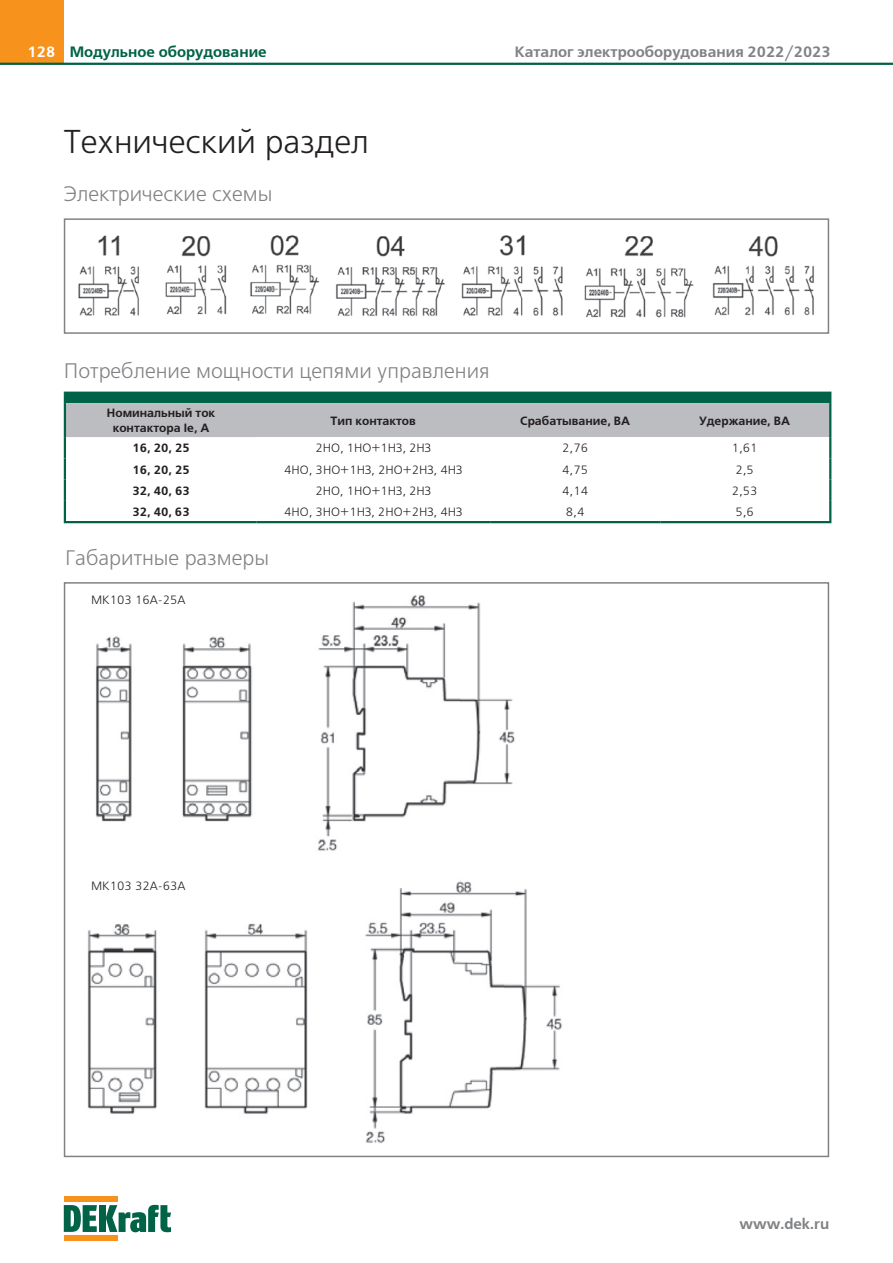
<style>
.page{position:relative;width:893px;height:1263px;background:#fff}
.page>*{position:absolute;margin:0;border:0;box-sizing:border-box;transform-origin:0 0}
.t1{font:33px "Free Set C";color:#231f20}
.t2{font:21px "Free Set C";color:#808285}
.t3{font:700 15px "Free Set C";color:#808285}
.t4{font:700 15px "Free Set C";color:#006246}
.t5{font:12px "Free Set C";color:#231f20}
.t6{font:700 12px/14.4px "Free Set C";color:#231f20;text-align:center}
.s1{color:#fff}
</style>
<div class="page">
<div style="left:0;top:0;width:64px;height:64px;background:#f7931d"></div>
<hr style="left:0;top:63px;width:893px;height:2px;background:#006246">
<div style="left:64px;top:1235px;width:53px;height:6px;background:#f7931d"></div>
<div style="left:64px;top:1196px;width:53px;height:5px;background:#f7931d"></div>
<div style="left:99px;top:1205px;width:7px;height:27px;background:#006246"></div>
<svg style="left:106px;top:1205px;width:65px;height:27px"></svg>
<svg style="left:64px;top:1205px;width:33px;height:27px"></svg>
<img style="left:78px;top:235px;width:736px;height:83px">
<div style="left:64px;top:218px;width:765px;height:116px;border:2px solid #808285"></div>
<hr style="left:64px;top:392px;width:192px;height:2px;background:#006246">
<hr style="left:256px;top:392px;width:234px;height:2px;background:#006246">
<hr style="left:490px;top:392px;width:170px;height:2px;background:#006246">
<hr style="left:660px;top:392px;width:171px;height:2px;background:#006246">
<svg style="left:64px;top:394px;width:767px;height:43px;background:#94a9a6"></svg>
<hr style="left:64px;top:403px;width:2px;height:34px;background:#006246">
<hr style="left:829px;top:403px;width:2px;height:34px;background:#006246">
<hr style="left:64px;top:437px;width:2px;height:21px;background:#006246">
<hr style="left:829px;top:437px;width:2px;height:21px;background:#006246">
<hr style="left:64px;top:458px;width:2px;height:22px;background:#006246">
<hr style="left:829px;top:458px;width:2px;height:22px;background:#006246">
<hr style="left:64px;top:480px;width:2px;height:21px;background:#006246">
<hr style="left:829px;top:480px;width:2px;height:21px;background:#006246">
<hr style="left:64px;top:501px;width:2px;height:20px;background:#006246">
<hr style="left:829px;top:501px;width:2px;height:20px;background:#006246">
<hr style="left:64px;top:521px;width:192px;height:2px;background:#006246">
<hr style="left:256px;top:521px;width:234px;height:2px;background:#006246">
<hr style="left:490px;top:521px;width:170px;height:2px;background:#006246">
<hr style="left:660px;top:521px;width:171px;height:2px;background:#006246">
<div style="left:64px;top:582px;width:765px;height:575px;background:#fff;border:2px solid #808285"></div>
<img style="left:87px;top:595px;width:475px;height:548px">
<p class="t4" style="left:28px;top:43px;width:241px"><span class="s1">128</span> Модульное оборудование</p>
<p class="t3" style="left:515px;top:43px;width:317px">Каталог электрооборудования 2022/2023</p>
<h1 class="t1" style="left:64px;top:122px;width:307px">Технический раздел</h1>
<h2 class="t2" style="left:64px;top:181px;width:210px">Электрические схемы</h2>
<h2 class="t2" style="left:64px;top:358px;width:427px">Потребление мощности цепями управления</h2>
<p class="t6" style="left:107px;top:406px;width:110px">Номинальный ток контактора Ie, А</p>
<p class="t6" style="left:330px;top:414px;width:87px">Тип контактов</p>
<p class="t6" style="left:520px;top:414px;width:112px">Срабатывание, ВА</p>
<p class="t6" style="left:699px;top:414px;width:92px">Удержание, ВА</p>
<p class="t6" style="left:133px;top:441px;width:59px">16, 20, 25</p>
<p class="t5" style="left:315px;top:441px;width:117px">2НО, 1НО+1НЗ, 2НЗ</p>
<p class="t5" style="left:562px;top:441px;width:27px">2,76</p>
<p class="t5" style="left:732px;top:441px;width:27px">1,61</p>
<p class="t6" style="left:132px;top:462px;width:59px">16, 20, 25</p>
<p class="t5" style="left:284px;top:462px;width:180px">4НО, 3НО+1НЗ, 2НО+2НЗ, 4НЗ</p>
<p class="t5" style="left:562px;top:462px;width:27px">4,75</p>
<p class="t5" style="left:735px;top:462px;width:20px">2,5</p>
<p class="t6" style="left:132px;top:484px;width:59px">32, 40, 63</p>
<p class="t5" style="left:315px;top:484px;width:117px">2НО, 1НО+1НЗ, 2НЗ</p>
<p class="t5" style="left:562px;top:484px;width:27px">4,14</p>
<p class="t5" style="left:732px;top:484px;width:27px">2,53</p>
<p class="t6" style="left:132px;top:505px;width:59px">32, 40, 63</p>
<p class="t5" style="left:284px;top:505px;width:180px">4НО, 3НО+1НЗ, 2НО+2НЗ, 4НЗ</p>
<p class="t5" style="left:566px;top:505px;width:20px">8,4</p>
<p class="t5" style="left:735px;top:505px;width:20px">5,6</p>
<h2 class="t2" style="left:65px;top:546px;width:205px">Габаритные размеры</h2>
<p class="t5" style="left:91px;top:593px;width:96px">МК103 16А-25А</p>
<p class="t5" style="left:91px;top:879px;width:96px">МК103 32А-63А</p>
<p class="t3" style="left:739px;top:1215px;width:91px">www.dek.ru</p>
</div>
